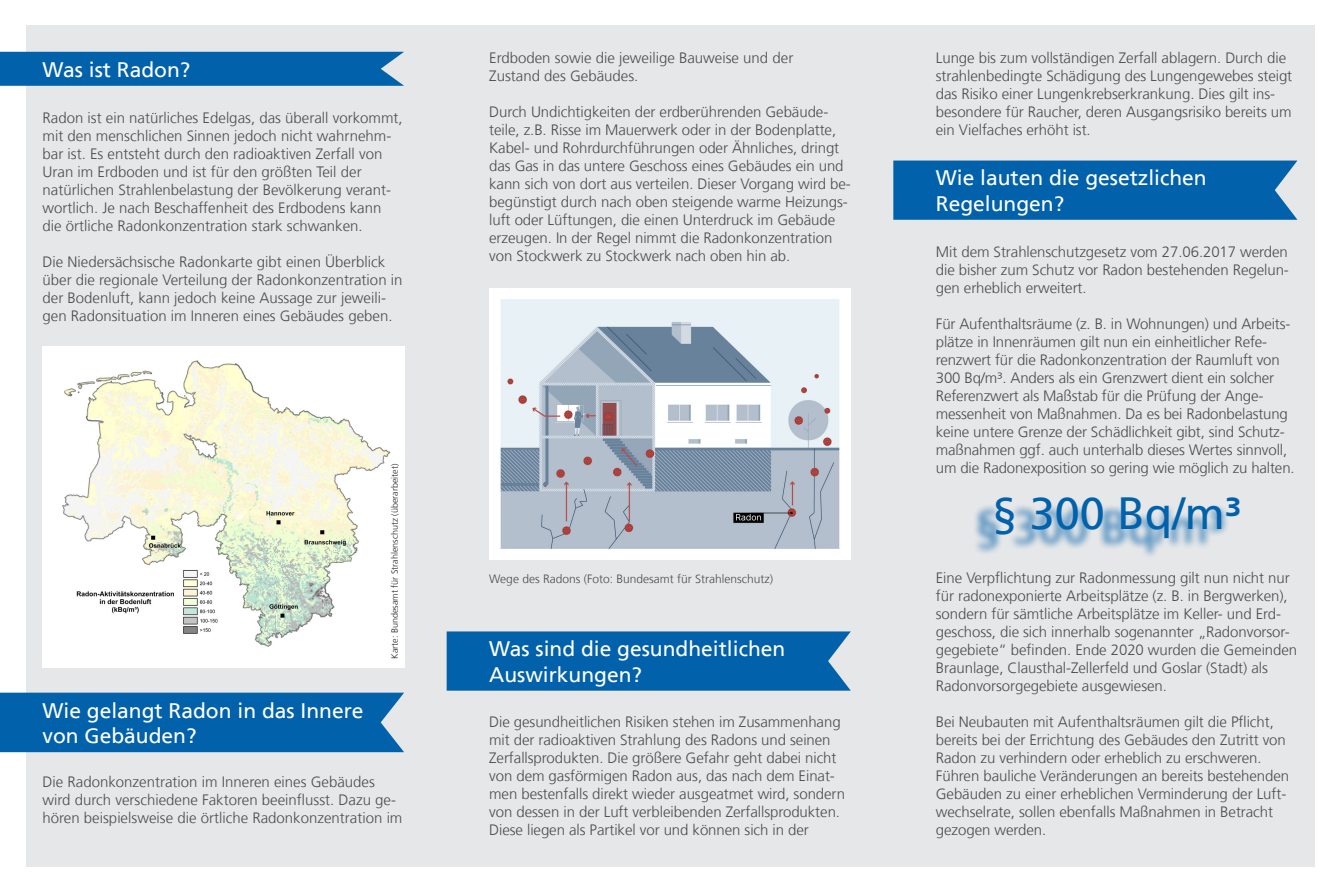
<style>
.page{position:relative;width:1340px;height:893px;background:#fff}
.page>*{position:absolute;margin:0;border:0;box-sizing:border-box;transform-origin:0 0}
.t1{font:45px "NDS Frutiger";color:#0161aa}
.t2{font:21px/25.2px "NDS Frutiger";color:#fff}
.t3{font:300 15px/18px "NDS Frutiger";letter-spacing:-.005em;color:#4b4c4d}
.t4{font:300 12px "NDS Frutiger";color:#4b4c4d}
.t5{font:300 9px "NDS Frutiger";color:#231f20}
</style>
<div class="page">
<div style="left:26px;top:26px;width:1288px;height:841px;background:#e6e7e9"></div>
<div style="left:0;top:52px;width:404px;height:34px;background:#0161aa"></div>
<img style="left:43px;top:346px;width:361px;height:321px">
<div style="left:0;top:693px;width:404px;height:59px;background:#0161aa"></div>
<img style="left:489px;top:288px;width:361px;height:271px">
<div style="left:446px;top:631px;width:404px;height:60px;background:#0161aa"></div>
<div style="left:893px;top:161px;width:404px;height:59px;background:#0161aa"></div>
<div style="left:973px;top:504px;width:257px;height:55px;background:#0161aa;opacity:.8"></div>
<p class="t2" style="left:43px;top:57px;width:149px">Was ist Radon?</p>
<p class="t3" style="left:43px;top:109px;width:362px">Radon ist ein natürliches Edelgas, das überall vorkommt, mit den menschlichen Sinnen jedoch nicht wahrnehm&shy;bar ist. Es entsteht durch den radioaktiven Zerfall von Uran im Erdboden und ist für den größten Teil der natürlichen Strahlenbelastung der Bevölkerung verant&shy;wortlich. Je nach Beschaffenheit des Erdbodens kann die örtliche Radonkonzentration stark schwanken.</p>
<p class="t3" style="left:43px;top:253px;width:361px">Die Niedersächsische Radonkarte gibt einen Überblick über die regionale Verteilung der Radonkonzentration in der Bodenluft, kann jedoch keine Aussage zur jeweili&shy;gen Radonsituation im Inneren eines Gebäudes geben.</p>
<p class="t2" style="left:43px;top:698px;width:322px">Wie gelangt Radon in das Innere von Gebäuden?</p>
<p class="t5" style="left:389px;top:659px;width:197px;rotate:-90deg">Karte: Bundesamt für Strahlenschutz (überarbeitet)</p>
<p class="t3" style="left:43px;top:773px;width:361px">Die Radonkonzentration im Inneren eines Gebäudes wird durch verschiedene Faktoren beeinflusst. Dazu ge&shy;hören beispielsweise die örtliche Radonkonzentration im</p>
<p class="t3" style="left:489px;top:49px;width:305px">Erdboden sowie die jeweilige Bauweise und der</p>
<p class="t3" style="left:489px;top:67px;width:151px">Zustand des Gebäudes.</p>
<p class="t3" style="left:489px;top:103px;width:363px">Durch Undichtigkeiten der erdberührenden Gebäude&shy;teile, z.B. Risse im Mauerwerk oder in der Bodenplatte, Kabel- und Rohrdurchführungen oder Ähnliches, dringt das Gas in das untere Geschoss eines Gebäudes ein und kann sich von dort aus verteilen. Dieser Vorgang wird be&shy;begünstigt durch nach oben steigende warme Heizungs&shy;luft oder Lüftungen, die einen Unterdruck im Gebäude erzeugen. In der Regel nimmt die Radonkonzentration von Stockwerk zu Stockwerk nach oben hin ab.</p>
<p class="t4" style="left:489px;top:572px;width:285px">Wege des Radons (Foto: Bundesamt für Strahlenschutz)</p>
<p class="t2" style="left:489px;top:636px;width:298px">Was sind die gesundheitlichen<br>Auswirkungen?</p>
<p class="t3" style="left:489px;top:713px;width:357px">Die gesundheitlichen Risiken stehen im Zusammenhang mit der radioaktiven Strahlung des Radons und seinen Zerfallsprodukten. Die größere Gefahr geht dabei nicht von dem gasförmigen Radon aus, das nach dem Einat&shy;men bestenfalls direkt wieder ausgeatmet wird, sondern von dessen in der Luft verbleibenden Zerfallsprodukten.<br>Diese liegen als Partikel vor und können sich in der</p>
<p class="t3" style="left:935px;top:49px;width:358px">Lunge bis zum vollständigen Zerfall ablagern. Durch die strahlenbedingte Schädigung des Lungengewebes steigt das Risiko einer Lungenkrebserkrankung. Dies gilt ins&shy;besondere für Raucher, deren Ausgangsrisiko bereits um ein Vielfaches erhöht ist.</p>
<p class="t2" style="left:935px;top:166px;width:272px">Wie lauten die gesetzlichen</p>
<p class="t2" style="left:935px;top:191px;width:130px">Regelungen?</p>
<p class="t3" style="left:935px;top:243px;width:354px;text-align:justify">Mit dem Strahlenschutzgesetz vom 27.06.2017 werden die bisher zum Schutz vor Radon bestehenden Regelun&shy;gen erheblich erweitert.</p>
<p class="t3" style="left:935px;top:315px;width:360px">Für Aufenthaltsräume (z. B. in Wohnungen) und Arbeits&shy;plätze in Innenräumen gilt nun ein einheitlicher Refe&shy;renzwert für die Radonkonzentration der Raumluft von 300 Bq/m³. Anders als ein Grenzwert dient ein solcher Referenzwert als Maßstab für die Prüfung der Ange&shy;messenheit von Maßnahmen. Da es bei Radonbelastung keine untere Grenze der Schädlichkeit gibt, sind Schutz&shy;maßnahmen ggf. auch unterhalb dieses Wertes sinnvoll, um die Radonexposition so gering wie möglich zu halten.</p>
<p class="t1" style="left:992px;top:487px;width:250px">§ 300 Bq/m³</p>
<p class="t3" style="left:935px;top:569px;width:363px">Eine Verpflichtung zur Radonmessung gilt nun nicht nur für radonexponierte Arbeitsplätze (z. B. in Bergwerken), sondern für sämtliche Arbeitsplätze im Keller- und Erd&shy;geschoss, die sich innerhalb sogenannter „Radonvorsor&shy;gegebiete“ befinden. Ende 2020 wurden die Gemeinden Braunlage, Clausthal-Zellerfeld und Goslar (Stadt) als Radonvorsorgegebiete ausgewiesen.</p>
<p class="t3" style="left:935px;top:713px;width:355px">Bei Neubauten mit Aufenthaltsräumen gilt die Pflicht, bereits bei der Errichtung des Gebäudes den Zutritt von Radon zu verhindern oder erheblich zu erschweren.<br>Führen bauliche Veränderungen an bereits bestehenden Gebäuden zu einer erheblichen Verminderung der Luft&shy;wechselrate, sollen ebenfalls Maßnahmen in Betracht gezogen werden.</p>
</div>
